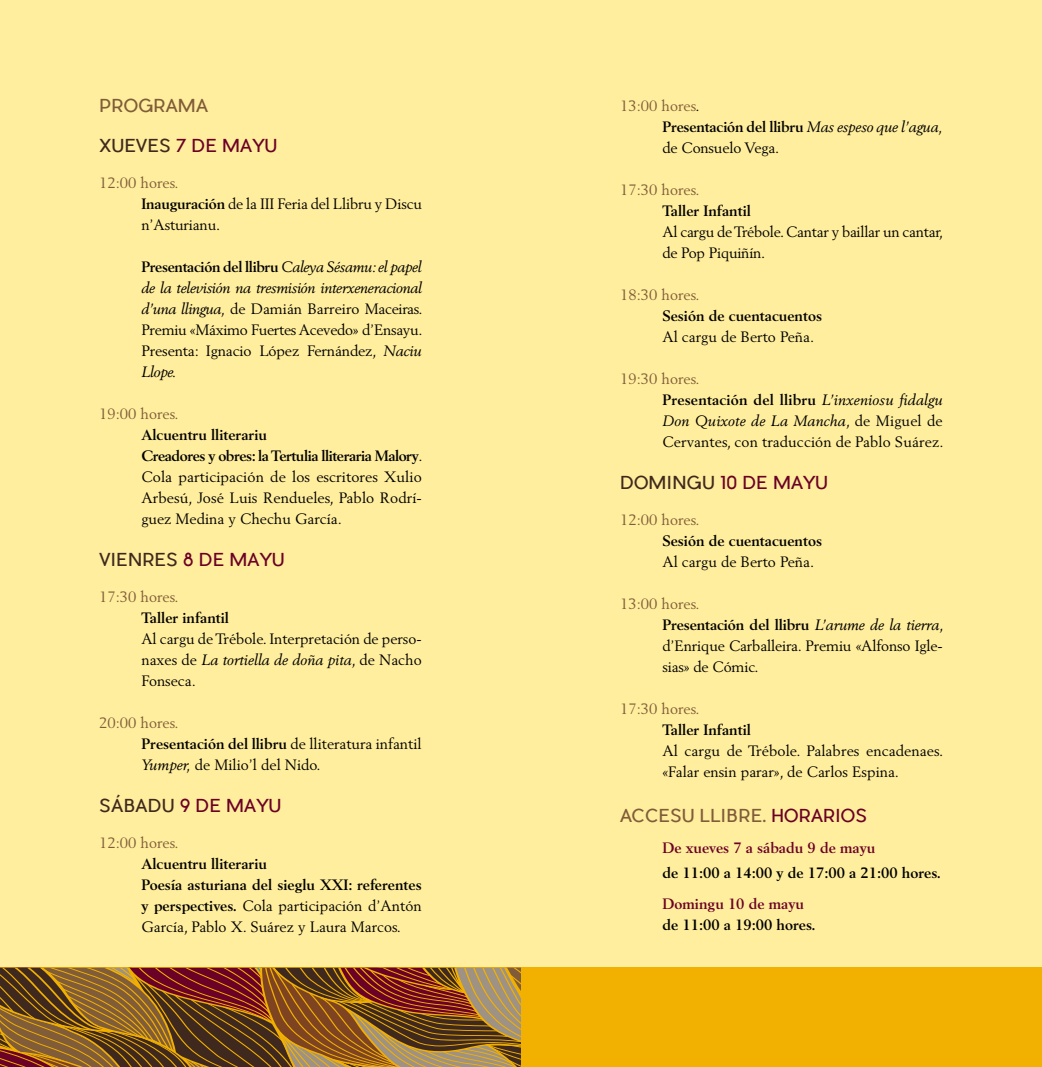
<style>
.page{position:relative;width:1042px;height:1067px;background:#ffee9d}
.page>*{position:absolute;margin:0;border:0;box-sizing:border-box;transform-origin:0 0}
.t1{font:17.5px "Pier Sans";color:#6b0126}
.t2{font:17.5px "Pier Sans";color:#805c39}
.t3{font:17.5px "Pier Sans";color:#3f291e}
.t4{font:14.88px/21px "Berling";color:#000}
.t5{font:700 14.88px/21px "Berling";color:#000}
.t6{font:14.88px "Berling";color:#805c39}
.t7{font:700 14.88px "Berling";color:#6b0126}
.s1{color:#3f291e}
.s2{color:#805c39}
.s3{font-weight:700}
.s4{font-style:italic}
.s5{color:#6b0126}
.s6{font-weight:400}
.s7{font-weight:400;color:#805c39}
.s8{font-weight:400;font-style:italic}
</style>
<div class="page">
<svg style="left:0;top:967px;width:521px;height:100px;background:#855526"></svg>
<div style="left:521px;top:967px;width:521px;height:100px;background:#f2b000"></div>
<p class="t2" style="left:99px;top:95px;width:110px">PROGRAMA</p>
<p class="t1" style="left:99px;top:134px;width:180px"><span class="s1">XUEVES</span> 7 DE MAYU</p>
<p class="t4" style="left:141px;top:172px;width:282px;text-indent:-42px"><span class="s2">12:00 hores.<br></span><span class="s3">Inauguración</span> de la III Feria del Llibru y Discu n’Asturianu.</p>
<p class="t4" style="left:141px;top:256px;width:283px;text-align:justify"><span class="s3">Presentación del llibru</span> <span class="s4">Caleya Sésamu: el papel de la televisión na tresmisión interxeneracional d’una llingua,</span> de Damián Barreiro Maceiras.<br>Premiu «Máximo Fuertes Acevedo» d’Ensayu.<br>Presenta: Ignacio López Fernández, <span class="s4">Naciu Llope.</span></p>
<p class="t6" style="left:99px;top:404px;width:81px">19:00 hores.</p>
<p class="t4" style="left:141px;top:424px;width:283px"><span class="s3">Alcuentru lliterariu<br>Creadores y obres: la Tertulia lliteraria Malory</span>.<br>Cola participación de los escritores Xulio Arbesú, José Luis Rendueles, Pablo Rodrí&shy;guez Medina y Chechu García.</p>
<p class="t3" style="left:99px;top:548px;width:187px">VIENRES <span class="s5">8 DE MAYU</span></p>
<p class="t6" style="left:99px;top:587px;width:81px">17:30 hores.</p>
<p class="t5" style="left:141px;top:607px;width:89px">Taller infantil</p>
<p class="t4" style="left:141px;top:627px;width:282px;text-align:justify">Al cargu de Trébole. Interpretación de perso&shy;naxes de <span class="s4">La tortiella de doña pita</span>, de Nacho Fonseca.</p>
<p class="t4" style="left:141px;top:712px;width:282px;text-indent:-42px"><span class="s2">20:00 hores.<br></span><span class="s3">Presentación del llibru</span> de lliteratura infantil<br><span class="s4">Yumper,</span> de Milio’l del Nido.</p>
<p class="t1" style="left:99px;top:794px;width:184px"><span class="s1">SÁBADU</span> 9 DE MAYU</p>
<p class="t6" style="left:99px;top:833px;width:81px">12:00 hores.</p>
<p class="t5" style="left:141px;top:853px;width:282px">Alcuentru lliterariu<br>Poesía asturiana del sieglu XXI: referentes y perspectives. <span class="s6">Cola participación d’Antón García, Pablo X. Suárez y Laura Marcos.</span></p>
<p class="t5" style="left:662px;top:95px;width:282px;text-indent:-42px"><span class="s7">13:00 hores</span><span class="s6">.<br></span>Presentación del llibru <span class="s8">Mas espeso que l’agua, </span><span class="s6">de Consuelo Vega.</span></p>
<p class="t6" style="left:620px;top:180px;width:81px">17:30 hores.</p>
<p class="t5" style="left:662px;top:200px;width:90px">Taller Infantil</p>
<p class="t4" style="left:662px;top:221px;width:282px">Al cargu de Trébole. Cantar y baillar un cantar, de Pop Piquiñín.</p>
<p class="t6" style="left:620px;top:285px;width:81px">18:30 hores.</p>
<p class="t5" style="left:662px;top:305px;width:161px">Sesión de cuentacuentos</p>
<p class="t4" style="left:662px;top:326px;width:153px">Al cargu de Berto Peña.</p>
<p class="t4" style="left:662px;top:368px;width:282px;text-indent:-42px"><span class="s2">19:30 hores.<br></span><span class="s3">Presentación del llibru</span> <span class="s4">L’inxeniosu fidalgu Don Quixote de La Mancha</span>, de Miguel de Cervantes, con traducción de Pablo Suárez.</p>
<p class="t1" style="left:620px;top:471px;width:209px"><span class="s1">DOMINGU</span> 10 DE MAYU</p>
<p class="t6" style="left:620px;top:510px;width:81px">12:00 hores.</p>
<p class="t5" style="left:662px;top:530px;width:161px">Sesión de cuentacuentos</p>
<p class="t4" style="left:662px;top:551px;width:153px">Al cargu de Berto Peña.</p>
<p class="t4" style="left:662px;top:593px;width:283px;text-indent:-42px"><span class="s2">13:00 hores.<br></span><span class="s3">Presentación del llibru</span> <span class="s4">L’arume de la tierra</span>, d’Enrique Carballeira. Premiu «Alfonso Igle&shy;sias» de Cómic.</p>
<p class="t6" style="left:620px;top:699px;width:81px">17:30 hores.</p>
<p class="t5" style="left:662px;top:719px;width:90px">Taller Infantil</p>
<p class="t4" style="left:662px;top:740px;width:282px">Al cargu de Trébole. Palabres encadenaes. «Falar ensin parar», de Carlos Espina.</p>
<p class="t2" style="left:620px;top:805px;width:248px">ACCESU LLIBRE. <span class="s5">HORARIOS</span></p>
<p class="t7" style="left:662px;top:839px;width:214px">De xueves 7 a sábadu 9 de mayu</p>
<p class="t5" style="left:662px;top:862px;width:280px">de 11:00 a 14:00 y de 17:00 a 21:00 hores.</p>
<p class="t7" style="left:662px;top:894px;width:143px">Domingu 10 de mayu</p>
<p class="t5" style="left:662px;top:914px;width:155px">de 11:00 a 19:00 hores.</p>
</div>
